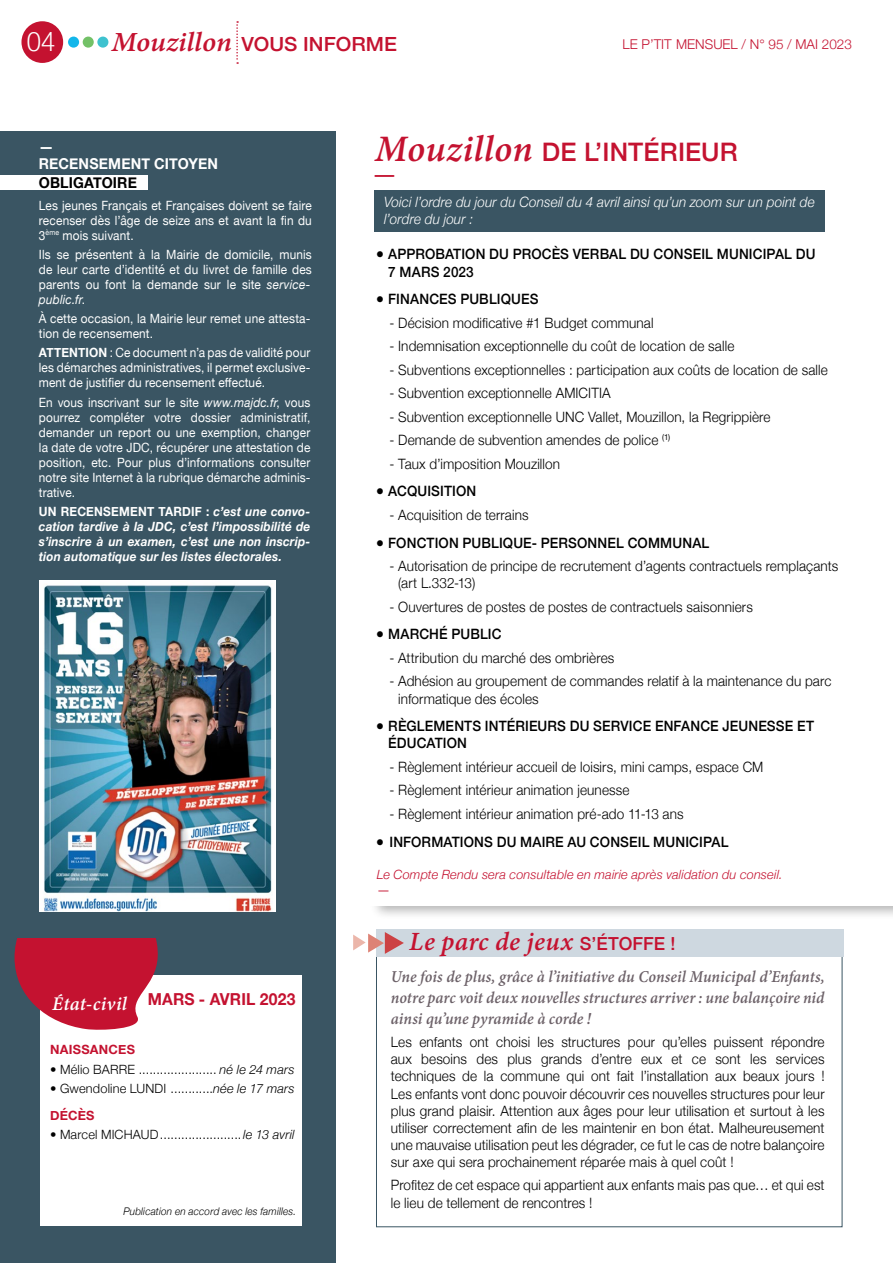
<style>
.page{position:relative;width:893px;height:1263px;background:#fff}
.page>*{position:absolute;margin:0;border:0;box-sizing:border-box;transform-origin:0 0}
.t1{font:italic 700 39px "Helvetica Neue";color:#c41230}
.t2{font:italic 700 28.5px "Adobe Devanagari";letter-spacing:.01em;color:#c41230}
.t3{font:300 27px "Helvetica Neue";color:#fff;scale:.95 1}
.t4{font:500 25.5px "Helvetica Neue";color:#c41230}
.t5{font:italic 700 21px "Adobe Devanagari";letter-spacing:.01em;color:#fff}
.t6{font:500 19.5px "Helvetica Neue";color:#c41230;scale:1.05 1}
.t7{font:italic 700 18px/21px "Adobe Devanagari";color:#6c6168;text-align:justify;scale:.95 1}
.t8{font:700 16.5px "Helvetica Neue";letter-spacing:.01em;color:#c41230;scale:.95 1}
.t9{font:700 15px "Helvetica Neue";color:#fff;scale:.95 1}
.t10{font:700 15px "Helvetica Neue";color:#000;scale:.95 1}
.t11{font:700 15px/16.5px "Helvetica Neue";color:#fff}
.t12{font:300 14.25px/17.1px "Helvetica Neue";letter-spacing:.01em;color:#000;scale:.95 1}
.t13{font:500 14.25px/17.1px "Helvetica Neue";letter-spacing:.01em;color:#000;scale:.95 1}
.t14{font:italic 300 14.25px/17.1px "Helvetica Neue";letter-spacing:.01em;color:#fff;scale:.95 1}
.t15{font:300 14.25px "Helvetica Neue";color:#c41230;scale:.95 1}
.t16{font:300 13.5px "Helvetica Neue";color:#c41230}
.t17{font:12.75px/15px "Helvetica Neue";letter-spacing:.01em;color:#fff;text-align:justify;scale:.93 1}
.t18{font:italic 700 12.75px/15px "Helvetica Neue";letter-spacing:.01em;color:#fff;text-align:justify;scale:.93 1}
.t19{font:300 12.75px/27px "Helvetica Neue";letter-spacing:.015em;color:#000}
.t20{font:italic 300 12.75px "Helvetica Neue";letter-spacing:.015em;color:#c41230}
.t21{font:700 12.75px "Helvetica Neue";color:#c41230}
.t22{font:italic 300 10.5px "Helvetica Neue";letter-spacing:.02em;color:#000;scale:.95 1}
.s1{font-family:"Adobe Devanagari";font-weight:700;font-style:italic;font-size:30px}
.s2{font-style:italic}
.s3{font-weight:700}
.s4{font-style:normal}
.s5{font-weight:700;color:#c41230}
.s6{font-family:"Adobe Devanagari";font-weight:700;font-style:italic;font-size:40.5px}
.s7{font-weight:300}
.s8{font-family:"Helvetica Neue";font-weight:500;font-style:normal;font-size:18px}
</style>
<div class="page">
<svg style="left:236px;top:21px;width:2px;height:43px"></svg>
<div style="left:68px;top:37px;width:11px;height:11px;background:#13b6ea;border-radius:50%"></div>
<div style="left:83px;top:37px;width:11px;height:11px;background:#73c167;border-radius:50%"></div>
<div style="left:97px;top:37px;width:11px;height:11px;background:#3ec2cf;border-radius:50%"></div>
<div style="left:21px;top:21px;width:42px;height:42px;background:#c41230;border-radius:50%"></div>
<div style="left:0;top:132px;width:336px;height:1131px;background:#3a5563"></div>
<div style="left:374px;top:190px;width:451px;height:42px;background:#3a5563"></div>
<div style="left:376px;top:929px;width:467px;height:28px;background:#ced8e0"></div>
<svg style="left:353px;top:932px;width:51px;height:22px"></svg>
<div style="left:0;top:175px;width:147px;height:15px;background:#fff"></div>
<div style="left:40px;top:975px;width:262px;height:251px;background:#fff"></div>
<svg style="left:15px;top:938px;width:143px;height:92px"></svg>
<img style="left:39px;top:580px;width:237px;height:331px">
<h3 class="t3" style="left:27px;top:20px;width:31px">04</h3>
<h3 class="t6" style="left:112px;top:28px;width:273px"><span class="s1">Mouzillon</span> VOUS INFORME</h3>
<p class="t16" style="left:622px;top:33px;width:231px">le p’tit Mensuel / N° 95 / MAI 2023</p>
<p class="t11" style="left:39px;top:139px;width:16px">—<br>RECENSE</p>
<p class="t9" style="left:108px;top:152px;width:25px">MENT</p>
<p class="t9" style="left:154px;top:152px;width:10px">CITO</p>
<p class="t9" style="left:188px;top:152px;width:21px">YEN</p>
<p class="t10" style="left:39px;top:171px;width:10px">OBLI</p>
<p class="t10" style="left:73px;top:171px;width:22px">GATOIRE</p>
<p class="t17" style="left:39px;top:198px;width:295px">Les jeunes Français et Françaises doivent se faire recenser dès l’âge de seize ans et avant la fin du 3<sup>ème</sup> mois suivant.</p>
<p class="t17" style="left:39px;top:248px;width:295px">Ils se présentent à la Mairie de domicile, munis de leur carte d’identité et du livret de famille des parents ou font la demande sur le site <span class="s2">service&shy;public.fr</span>.</p>
<p class="t17" style="left:39px;top:312px;width:293px">à cette occasion, la Mairie leur remet une attesta&shy;tion de recensement.</p>
<p class="t17" style="left:39px;top:346px;width:293px"><span class="s3">ATTENTION</span> : Ce document n’a pas de validité pour les démarches administratives, il permet exclusive&shy;ment de justifier du recensement effectué.</p>
<p class="t17" style="left:39px;top:395px;width:293px">En vous inscrivant sur le site <span class="s2">www.majdc.fr</span>, vous pourrez compléter votre dossier administratif, demander un report ou une exemption, changer la date de votre JDC, récupérer une attestation de position, etc. Pour plus d’informations consulter notre site Internet à la rubrique démarche adminis&shy;trative.</p>
<p class="t18" style="left:39px;top:504px;width:293px"><span class="s4">UN RECENSEMENT TARDIF :</span> c’est une convo&shy;cation tardive à la JDC, c’est l’impossibilité de s’inscrire à un examen, c’est une non inscrip&shy;tion automatique sur les listes électorales.</p>
<p class="t8" style="left:148px;top:986px;width:157px">MARS - AVRIL 2023</p>
<h3 class="t5" style="left:52px;top:992px;width:76px">État-civil</h3>
<p class="t21" style="left:50px;top:1040px;width:10px">NAISSANCES</p>
<p class="t19" style="left:50px;top:1054px;width:246px">• Mélio BARRE ...................... <span class="s2">né le 24 mars</span></p>
<p class="t19" style="left:50px;top:1074px;width:246px">• Gwendoline LUNDI ............<span class="s2">née le 17 mars<br></span><span class="s5">DÉC</span></p>
<p class="t21" style="left:78px;top:1105px;width:18px">ÈS</p>
<p class="t19" style="left:50px;top:1120px;width:246px">• Marcel MICHAUD....................... <span class="s2">le 13 avril</span></p>
<p class="t22" style="left:123px;top:1202px;width:183px">Publication en accord avec les familles.</p>
<h3 class="t4" style="left:375px;top:131px;width:244px"><span class="s6">Mouzillon</span> DE L’INTÉRIEUR</h3>
<h1 class="t1" style="left:375px;top:128px;width:21px">_</h1>
<p class="t14" style="left:384px;top:193px;width:455px">Voici l’ordre du jour du Conseil du 4 avril ainsi qu’un zoom sur un point de l’ordre du jour :</p>
<p class="t13" style="left:388px;top:245px;width:451px;text-indent:-12px"><span class="s7">●</span> APPROBATION DU PROCÈS VERBAL DU CONSEIL MUNICIPAL DU<br>7 MARS 2023</p>
<p class="t13" style="left:376px;top:290px;width:173px"><span class="s7">●</span> FINANCES PUBLIQUES</p>
<p class="t12" style="left:389px;top:313px;width:280px">- Décision modificative #1 Budget communal</p>
<p class="t12" style="left:389px;top:337px;width:365px">- Indemnisation exceptionnelle du coût de location de salle</p>
<p class="t12" style="left:389px;top:360px;width:463px">- Subventions exceptionnelles : participation aux coûts de location de salle</p>
<p class="t12" style="left:389px;top:384px;width:234px">- Subvention exceptionnelle AMICITIA</p>
<p class="t12" style="left:389px;top:407px;width:403px">- Subvention exceptionnelle UNC Vallet, Mouzillon, la Regrippière</p>
<p class="t12" style="left:389px;top:431px;width:297px">- Demande de subvention amendes de police <sup>(1)</sup></p>
<p class="t12" style="left:389px;top:454px;width:181px">- Taux d’imposition Mouzillon</p>
<p class="t13" style="left:376px;top:482px;width:107px"><span class="s7">●</span> ACQUISITION</p>
<p class="t12" style="left:389px;top:505px;width:148px">- Acquisition de terrains</p>
<p class="t13" style="left:376px;top:533px;width:352px"><span class="s7">●</span> FONCTION PUBLIQUE- PERSONNEL COMMUNAL</p>
<p class="t12" style="left:398px;top:556px;width:465px;text-indent:-9px">- Autorisation de principe de recrutement d’agents contractuels remplaçants (art L.332-13)</p>
<p class="t12" style="left:389px;top:597px;width:384px">- Ouvertures de postes de postes de contractuels saisonniers</p>
<p class="t13" style="left:376px;top:625px;width:134px"><span class="s7">●</span> MARCHÉ PUBLIC</p>
<p class="t12" style="left:389px;top:648px;width:238px">- Attribution du marché des ombrières</p>
<p class="t12" style="left:398px;top:672px;width:457px;text-indent:-9px">- Adhésion au groupement de commandes relatif à la maintenance du parc informatique des écoles</p>
<p class="t13" style="left:388px;top:716px;width:450px;text-indent:-12px"><span class="s7">●</span> RÈGLEMENTS INTÉRIEURS DU SERVICE ENFANCE JEUNESSE ET<br>ÉDUCATION</p>
<p class="t12" style="left:389px;top:757px;width:393px">- Règlement intérieur accueil de loisirs, mini camps, espace CM</p>
<p class="t12" style="left:389px;top:781px;width:254px">- Règlement intérieur animation jeunesse</p>
<p class="t12" style="left:389px;top:804px;width:311px">- Règlement intérieur animation pré-ado 11-13 ans</p>
<p class="t13" style="left:376px;top:832px;width:373px"><span class="s7">●</span> INFORMATIONS DU MAIRE AU CONSEIL MUNICIPAL</p>
<p class="t20" style="left:377px;top:864px;width:407px">Le Compte Rendu sera consultable en mairie après validation du conseil.</p>
<p class="t15" style="left:377px;top:879px;width:16px">—</p>
<h2 class="t2" style="left:409px;top:925px;width:268px">Le parc de jeux <span class="s8">S’ÉTOFFE !</span></h2>
<p class="t7" style="left:391px;top:968px;width:458px">Une fois de plus, grâce à l’initiative du Conseil Municipal d’Enfants, notre parc voit deux nouvelles structures arriver : une balançoire nid ainsi qu’une pyramide à corde !</p>
<p class="t12" style="left:391px;top:1032px;width:458px;text-align:justify">Les enfants ont choisi les structures pour qu’elles puissent répondre aux besoins des plus grands d’entre eux et ce sont les services techniques de la commune qui ont fait l’installation aux beaux jours !<br>Les enfants vont donc pouvoir découvrir ces nouvelles structures pour leur plus grand plaisir. Attention aux âges pour leur utilisation et surtout à les utiliser correctement afin de les maintenir en bon état. Malheureusement une mauvaise utilisation peut les dégrader, ce fut le cas de notre balançoire sur axe qui sera prochainement réparée mais à quel coût !</p>
<p class="t12" style="left:391px;top:1176px;width:458px">Profitez de cet espace qui appartient aux enfants mais pas que… et qui est le lieu de tellement de rencontres !</p>
</div>
